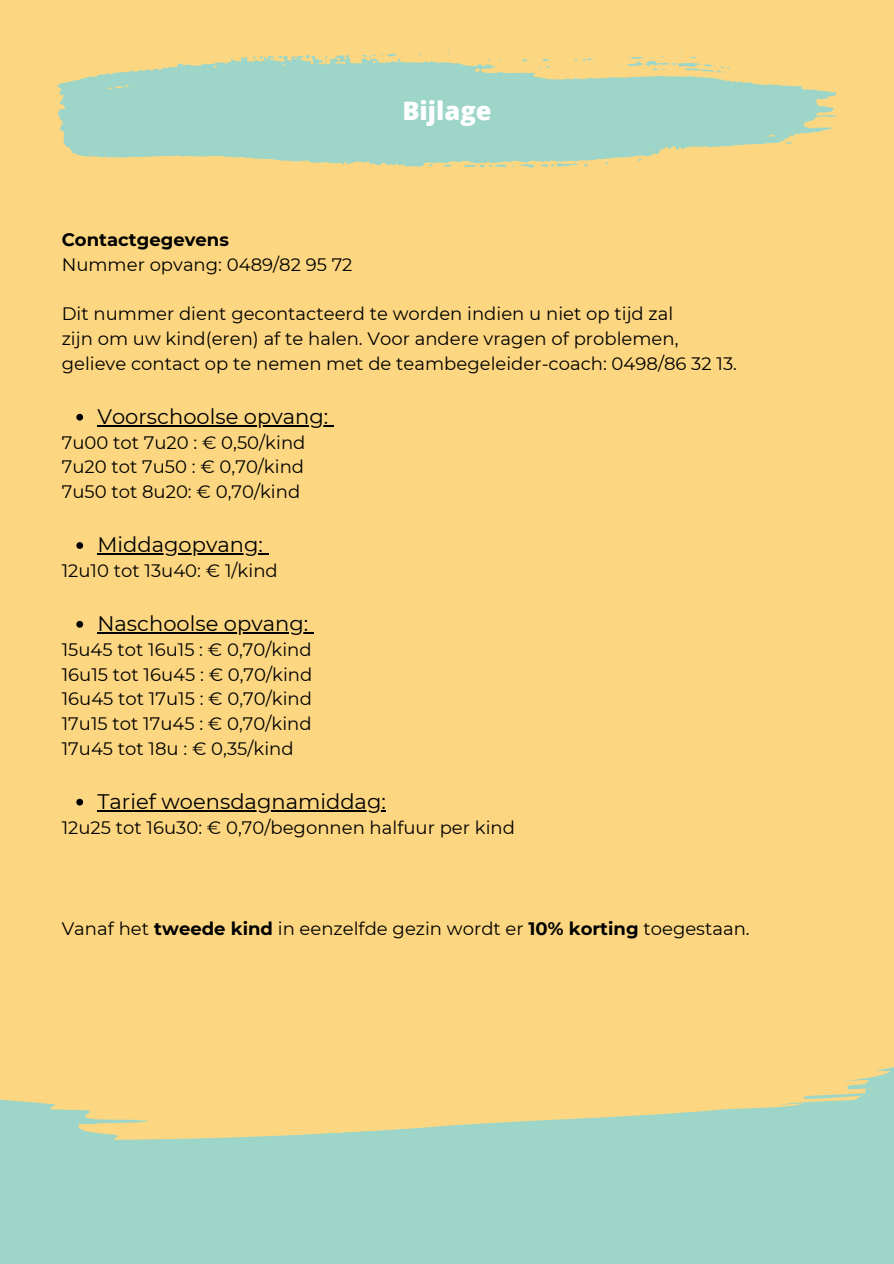
<style>
.page{position:relative;width:894px;height:1264px;background:#fff}
.page>*{position:absolute;margin:0;border:0;box-sizing:border-box;transform-origin:0 0}
.t1{font:800 25.5px "Open Sans";color:#fff}
.t2{font:21px "Montserrat";color:#000}
.t3{font:18px "Montserrat";color:#000}
.t4{font:700 18px "Montserrat";color:#000}
.s1{font-weight:700}
</style>
<div class="page">
<div style="left:0;top:0;width:893px;height:1263px;background:#9dd6c8"></div>
<div style="left:0;top:0;width:893px;height:920px;background:#fcd680"></div>
<svg style="left:0;top:920px;width:893px;height:220px;fill:#fcd680"></svg>
<svg style="left:57px;top:52px;width:779px;height:116px;fill:#9dd6c8"></svg>
<svg style="left:76px;top:414px;width:7px;height:6px"></svg>
<hr style="left:97px;top:425px;width:60px;height:1px;background:#000">
<hr style="left:157px;top:425px;width:171px;height:1px;background:#000">
<svg style="left:76px;top:542px;width:7px;height:7px"></svg>
<svg style="left:97px;top:553px;width:20px;height:1px"></svg>
<hr style="left:117px;top:553px;width:146px;height:1px;background:#000">
<svg style="left:76px;top:621px;width:7px;height:6px"></svg>
<hr style="left:97px;top:632px;width:79px;height:1px;background:#000">
<hr style="left:176px;top:632px;width:132px;height:1px;background:#000">
<svg style="left:76px;top:798px;width:7px;height:7px"></svg>
<svg style="left:97px;top:810px;width:25px;height:1px"></svg>
<hr style="left:122px;top:810px;width:264px;height:1px;background:#000">
<p class="t1" style="left:402px;top:92px;width:91px">Bijlage</p>
<p class="t4" style="left:62px;top:229px;width:169px">Contactgegevens</p>
<h1 class="t3" style="left:62px;top:253px;width:292px">Nummer opvang: 0489/82 95 72</h1>
<p class="t3" style="left:62px;top:303px;width:613px">Dit nummer dient gecontacteerd te worden indien u niet op tijd zal</p>
<p class="t3" style="left:62px;top:328px;width:618px">zijn om uw kind(eren) af te halen. Voor andere vragen of problemen,</p>
<p class="t3" style="left:62px;top:352px;width:676px">gelieve contact op te nemen met de teambegeleider-coach: 0498/86 32 13.</p>
<p class="t2" style="left:97px;top:403px;width:232px">Voorschoolse opvang:</p>
<p class="t3" style="left:62px;top:431px;width:245px">7u00 tot 7u20 : € 0,50/kind</p>
<p class="t3" style="left:62px;top:456px;width:244px">7u20 tot 7u50 : € 0,70/kind</p>
<p class="t3" style="left:62px;top:481px;width:240px">7u50 tot 8u20: € 0,70/kind</p>
<p class="t2" style="left:97px;top:532px;width:167px">Middagopvang:</p>
<p class="t3" style="left:62px;top:559px;width:217px">12u10 tot 13u40: € 1/kind</p>
<p class="t2" style="left:97px;top:610px;width:212px">Naschoolse opvang:</p>
<p class="t3" style="left:62px;top:638px;width:251px">15u45 tot 16u15 : € 0,70/kind</p>
<p class="t3" style="left:62px;top:663px;width:252px">16u15 tot 16u45 : € 0,70/kind</p>
<p class="t3" style="left:62px;top:688px;width:252px">16u45 tot 17u15 : € 0,70/kind</p>
<p class="t3" style="left:62px;top:712px;width:251px">17u15 tot 17u45 : € 0,70/kind</p>
<p class="t3" style="left:62px;top:737px;width:233px">17u45 tot 18u : € 0,35/kind</p>
<p class="t2" style="left:97px;top:788px;width:290px">Tarief woensdagnamiddag:</p>
<p class="t3" style="left:62px;top:816px;width:454px">12u25 tot 16u30: € 0,70/begonnen halfuur per kind</p>
<p class="t3" style="left:62px;top:917px;width:689px">Vanaf het <span class="s1">tweede kind</span> in eenzelfde gezin wordt er <span class="s1">10% korting</span> toegestaan.</p>
</div>
